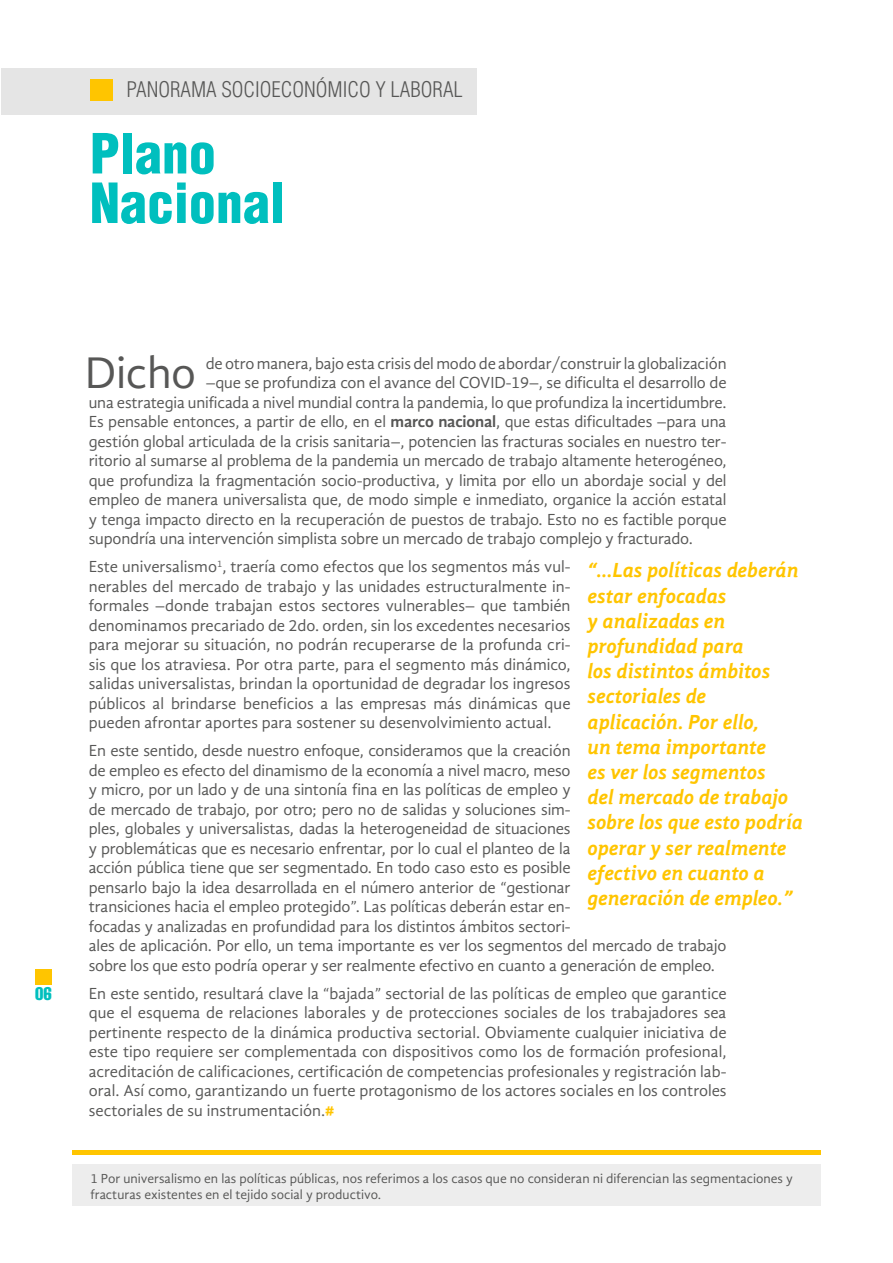
<style>
.page{position:relative;width:893px;height:1263px;background:#fff}
.page>*{position:absolute;margin:0;border:0;box-sizing:border-box;transform-origin:0 0}
.t1{font:900 condensed 54px/49.5px "Helvetica LT Std";color:#00bfbe}
.t2{font:45.6px "Gandhi Sans";letter-spacing:-.01em;color:#575756}
.t3{font:italic 700 21px/25.2px "Gandhi Sans";color:#ffc500}
.t4{font:300 condensed 21px "Helvetica LT Std";color:#575756}
.t5{font:18px "Helvetica LT Std Comp";color:#00bfbe}
.t6{font:16.5px/19.5px "Gandhi Sans";letter-spacing:-.01em;color:#575756;text-align:justify}
.t7{font:13.5px/16.2px "Gandhi Sans";color:#575756}
.s1{font-weight:700}
.s2{font-weight:700;color:#ffc500}
</style>
<div class="page">
<div style="left:35px;top:969px;width:16px;height:15px;background:#ffc500"></div>
<div style="left:1px;top:68px;width:475px;height:47px;background:#e5e5e5"></div>
<div style="left:90px;top:79px;width:23px;height:21px;background:#ffc500"></div>
<div style="left:72px;top:1164px;width:749px;height:42px;background:#ededed"></div>
<hr style="left:72px;top:1150px;width:749px;height:4px;background:#ffc500">
<p class="t4" style="left:126px;top:76px;width:338px">PANORAMA SOCIOECONÓMICO Y LABORAL</p>
<h1 class="t1" style="left:90px;top:128px;width:197px">Plano<br>Nacional</h1>
<p class="t5" style="left:35px;top:982px;width:18px">06</p>
<h2 class="t2" style="left:85px;top:347px;width:113px">Dicho</h2>
<p class="t6" style="left:206px;top:353px;width:522px">de otro manera, bajo esta crisis del modo de abordar/construir la globalización</p>
<p class="t6" style="left:206px;top:373px;width:522px">–que se profundiza con el avance del COVID-19–, se dificulta el desarrollo de</p>
<p class="t6" style="left:89px;top:392px;width:639px">una estrategia unificada a nivel mundial contra la pandemia, lo que profundiza la incertidumbre.</p>
<p class="t6" style="left:89px;top:412px;width:639px">Es pensable entonces, a partir de ello, en el <span class="s1">marco nacional</span>, que estas dificultades –para una</p>
<p class="t6" style="left:89px;top:431px;width:639px">gestión global articulada de la crisis sanitaria–, potencien las fracturas sociales en nuestro ter-</p>
<p class="t6" style="left:89px;top:451px;width:639px">ritorio al sumarse al problema de la pandemia un mercado de trabajo altamente heterogéneo,</p>
<p class="t6" style="left:89px;top:470px;width:639px">que profundiza la fragmentación socio-productiva, y limita por ello un abordaje social y del</p>
<p class="t6" style="left:89px;top:490px;width:639px">empleo de manera universalista que, de modo simple e inmediato, organice la acción estatal</p>
<p class="t6" style="left:89px;top:509px;width:639px">y tenga impacto directo en la recuperación de puestos de trabajo. Esto no es factible porque</p>
<p class="t6" style="left:89px;top:529px;width:605px">supondría una intervención simplista sobre un mercado de trabajo complejo y fracturado.</p>
<p class="t6" style="left:89px;top:557px;width:483px">Este universalismo<sup>1</sup>, traería como efectos que los segmentos más vul&shy;nerables del mercado de trabajo y las unidades estructuralmente in&shy;formales –donde trabajan estos sectores vulnerables– que también denominamos precariado de 2do. orden, sin los excedentes necesarios para mejorar su situación, no podrán recuperarse de la profunda cri&shy;sis que los atraviesa. Por otra parte, para el segmento más dinámico, salidas universalistas, brindan la oportunidad de degradar los ingresos públicos al brindarse beneficios a las empresas más dinámicas que pueden afrontar aportes para sostener su desenvolvimiento actual.</p>
<p class="t6" style="left:89px;top:741px;width:639px;text-align:left">En este sentido, desde nuestro enfoque, consideramos que la creación<br>de empleo es efecto del dinamismo de la economía a nivel macro, meso<br>y micro, por un lado y de una sintonía fina en las políticas de empleo y<br>de mercado de trabajo, por otro; pero no de salidas y soluciones sim-<br>ples, globales y universalistas, dadas la heterogeneidad de situaciones<br>y problemáticas que es necesario enfrentar, por lo cual el planteo de la<br>acción pública tiene que ser segmentado. En todo caso esto es posible<br>pensarlo bajo la idea desarrollada en el número anterior de “gestionar<br>transiciones hacia el empleo protegido”. Las políticas deberán estar en-<br>focadas y analizadas en profundidad para los distintos ámbitos sectori-<br>ales de aplicación. Por ello, un tema importante es ver los segmentos del mercado de trabajo sobre los que esto podría operar y ser realmente efectivo en cuanto a generación de empleo.</p>
<p class="t6" style="left:89px;top:984px;width:639px">En este sentido, resultará clave la “bajada” sectorial de las políticas de empleo que garantice que el esquema de relaciones laborales y de protecciones sociales de los trabajadores sea pertinente respecto de la dinámica productiva sectorial. Obviamente cualquier iniciativa de este tipo requiere ser complementada con dispositivos como los de formación profesional, acreditación de calificaciones, certificación de competencias profesionales y registración lab&shy;oral. Así como, garantizando un fuerte protagonismo de los actores sociales en los controles sectoriales de su instrumentación.<span class="s2">#</span></p>
<p class="t3" style="left:588px;top:558px;width:217px">“…Las políticas deberán estar enfocadas<br>y analizadas en profundidad para<br>los distintos ámbitos sectoriales de aplicación. Por ello,<br>un tema importante<br>es ver los segmentos<br>del mercado de trabajo sobre los que esto podría operar y ser realmente efectivo en cuanto a generación de empleo.”</p>
<p class="t7" style="left:90px;top:1170px;width:704px">1 Por universalismo en las políticas públicas, nos referimos a los casos que no consideran ni diferencian las segmentaciones y fracturas existentes en el tejido social y productivo.</p>
</div>
